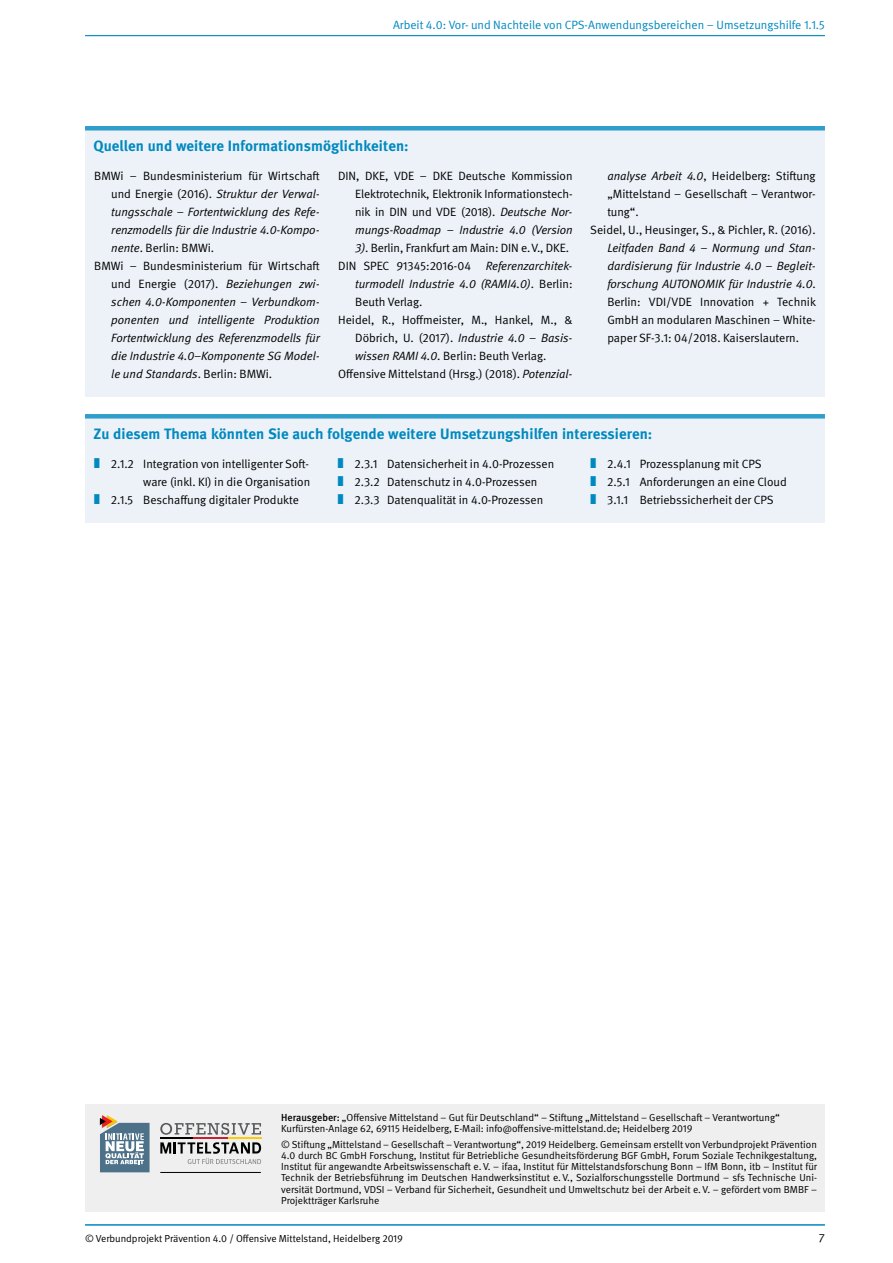
<style>
.page{position:relative;width:893px;height:1263px;background:#fff}
.page>*{position:absolute;margin:0;border:0;box-sizing:border-box;transform-origin:0 0}
.L_H3_Quellen{font:700 15px "DGUV Meta";letter-spacing:.005em;color:#0089c0}
.L_Quellen{font:12px/18px "DGUV Meta";color:#000;text-align:justify}
.L_Quellen-2{font:italic 12px/18px "DGUV Meta";color:#000;text-align:justify}
.t1{font:12px "DGUV Meta";color:#0089c0}
.t2{font:10.2px/11.2px "DGUV Meta";color:#000}
.s1{font-style:normal}
.s2{font-style:italic}
.s3{font-weight:500}
</style>
<div class="page">
<hr style="left:85px;top:35px;width:740px;height:1px;background:#0089c0">
<hr style="left:85px;top:1224px;width:740px;height:2px;background:#0089c0">
<div style="left:85px;top:1105px;width:740px;height:107px;background:#efeff0"></div>
<svg style="left:100px;top:1115px;width:50px;height:57px"></svg>
<hr style="left:160px;top:1172px;width:101px;height:1px;background:#000">
<hr style="left:160px;top:1137px;width:34px;height:2px;background:#000">
<hr style="left:193px;top:1137px;width:35px;height:2px;background:#c72030">
<hr style="left:228px;top:1137px;width:33px;height:2px;background:#ffcb05">
<svg style="left:160px;top:1123px;width:101px;height:12px"></svg>
<svg style="left:160px;top:1142px;width:101px;height:22px"></svg>
<div style="left:85px;top:126px;width:740px;height:270px;background:#ecf2f8"></div>
<div style="left:85px;top:126px;width:740px;height:5px;background:#2f9ecb"></div>
<div style="left:85px;top:414px;width:740px;height:108px;background:#ecf2f8"></div>
<div style="left:85px;top:414px;width:740px;height:5px;background:#2f9ecb"></div>
<p class="t1" style="left:393px;top:18px;width:433px">Arbeit 4.0: Vor- und Nachteile von CPS-Anwendungsbereichen – Umsetzungshilfe 1.1.5</p>
<h2 class="L_H3_Quellen" style="left:94px;top:137px;width:317px">Quellen und weitere Informationsmöglichkeiten:</h2>
<h2 class="L_Quellen-2" style="left:111px;top:167px;width:210px;text-indent:-17px"><span class="s1">BMWi – Bundesministerium für Wirtschaft und Energie (2016).</span> Struktur der Verwal&shy;tungsschale – Fortentwicklung des Refe&shy;renzmodells für die Industrie 4.0-Kompo&shy;nente<span class="s1">. Berlin: BMWi.</span></h2>
<h2 class="L_Quellen-2" style="left:111px;top:257px;width:210px;text-indent:-17px"><span class="s1">BMWi – Bundesministerium für Wirtschaft und Energie (2017).</span> Beziehungen zwi&shy;schen 4.0-Komponenten – Verbundkom&shy;ponenten und intelligente Produktion Fortentwicklung des Referenzmodells für die Industrie 4.0–Komponente SG Model&shy;le und Standards<span class="s1">. Berlin: BMWi.</span></h2>
<h2 class="L_Quellen" style="left:355px;top:167px;width:219px;text-indent:-17px">DIN, DKE, VDE – DKE Deutsche Kommission Elektrotechnik, Elektronik Informationstech&shy;nik in DIN und VDE (2018). <span class="s2">Deutsche Nor&shy;mungs-Roadmap – Industrie 4.0 (Version 3)</span>. Berlin, Frankfurt am Main: DIN e.V., DKE.</h2>
<h2 class="L_Quellen-2" style="left:355px;top:257px;width:219px;text-indent:-17px"><span class="s1">DIN SPEC 91345:2016-04</span> Referenzarchitek&shy;turmodell Industrie 4.0 (RAMI4.0)<span class="s1">. Berlin:<br>Beuth Verlag.</span></h2>
<h2 class="L_Quellen" style="left:355px;top:311px;width:219px;text-indent:-17px">Heidel, R., Hoffmeister, M., Hankel, M., &amp; Döbrich, U. (2017). <span class="s2">Industrie 4.0 – Basis&shy;wissen RAMI 4.0</span>. Berlin: Beuth Verlag.</h2>
<h2 class="L_Quellen" style="left:338px;top:365px;width:234px">Offensive Mittelstand (Hrsg.) (2018). <span class="s2">Potenzial-</span></h2>
<h2 class="L_Quellen" style="left:607px;top:167px;width:210px"><span class="s2">analyse Arbeit 4.0</span>, Heidelberg: Stiftung „Mittelstand – Gesellschaft – Verantwor&shy;tung“.</h2>
<h2 class="L_Quellen" style="left:607px;top:221px;width:210px;text-align:left;text-indent:-17px">Seidel, U., Heusinger, S., &amp; Pichler, R. (2016).<br><span class="s2">Leitfaden Band 4 – Normung und Stan&shy;dardisierung für Industrie 4.0 – Begleit&shy;forschung AUTONOMIK für Industrie 4.0</span>.<br>Berlin: VDI/VDE Innovation + Technik GmbH an modularen Maschinen – White&shy;paper SF-3.1: 04/2018. Kaiserslautern.</h2>
<h2 class="L_H3_Quellen" style="left:94px;top:425px;width:560px">Zu diesem Thema könnten Sie auch folgende weitere Umsetzungshilfen interessieren:</h2>
<p class="L_Quellen" style="left:111px;top:455px;width:201px;text-align:right">2.1.2 Integration von intelligenter Soft&shy;ware (inkl. KI) in die Organisation</p>
<p class="L_Quellen" style="left:111px;top:491px;width:190px">2.1.5 Beschaffung digitaler Produkte</p>
<p class="L_Quellen" style="left:355px;top:455px;width:201px">2.3.1 Datensicherheit in 4.0-Prozessen</p>
<p class="L_Quellen" style="left:355px;top:473px;width:184px">2.3.2 Datenschutz in 4.0-Prozessen</p>
<p class="L_Quellen" style="left:355px;top:491px;width:190px">2.3.3 Datenqualität in 4.0-Prozessen</p>
<p class="L_Quellen" style="left:607px;top:455px;width:156px">2.4.1 Prozessplanung mit CPS</p>
<p class="L_Quellen" style="left:607px;top:473px;width:181px">2.5.1 Anforderungen an eine Cloud</p>
<p class="L_Quellen" style="left:607px;top:491px;width:168px">3.1.1 Betriebssicherheit der CPS</p>
<p class="t2" style="left:281px;top:1112px;width:500px"><span class="s3">Herausgeber:</span> „Offensive Mittelstand – Gut für Deutschland“ – Stiftung „Mittelstand – Gesellschaft – Verantwortung“<br>Kurfürsten-Anlage 62, 69115 Heidelberg, E-Mail: info@offensive-mittelstand.de; Heidelberg 2019</p>
<p class="t2" style="left:281px;top:1138px;width:537px;text-align:justify">© Stiftung „Mittelstand – Gesellschaft – Verantwortung“, 2019 Heidelberg. Gemeinsam erstellt von Verbundprojekt Prävention 4.0 durch BC GmbH Forschung, Institut für Betriebliche Gesundheitsförderung BGF GmbH, Forum Soziale Technikgestaltung, Institut für angewandte Arbeitswissenschaft e. V. – ifaa, Institut für Mittelstandsforschung Bonn – IfM Bonn, itb – Institut für Technik der Betriebsführung im Deutschen Handwerksinstitut e. V., Sozialforschungsstelle Dortmund – sfs Technische Uni&shy;versität Dortmund, VDSI – Verband für Sicherheit, Gesundheit und Umweltschutz bei der Arbeit e. V. – gefördert vom BMBF – Projektträger Karlsruhe</p>
<p class="t2" style="left:85px;top:1233px;width:319px">© Verbundprojekt Prävention 4.0 / Offensive Mittelstand, Heidelberg 2019</p>
<p class="L_Quellen" style="left:819px;top:1229px;width:8px">7</p>
</div>
